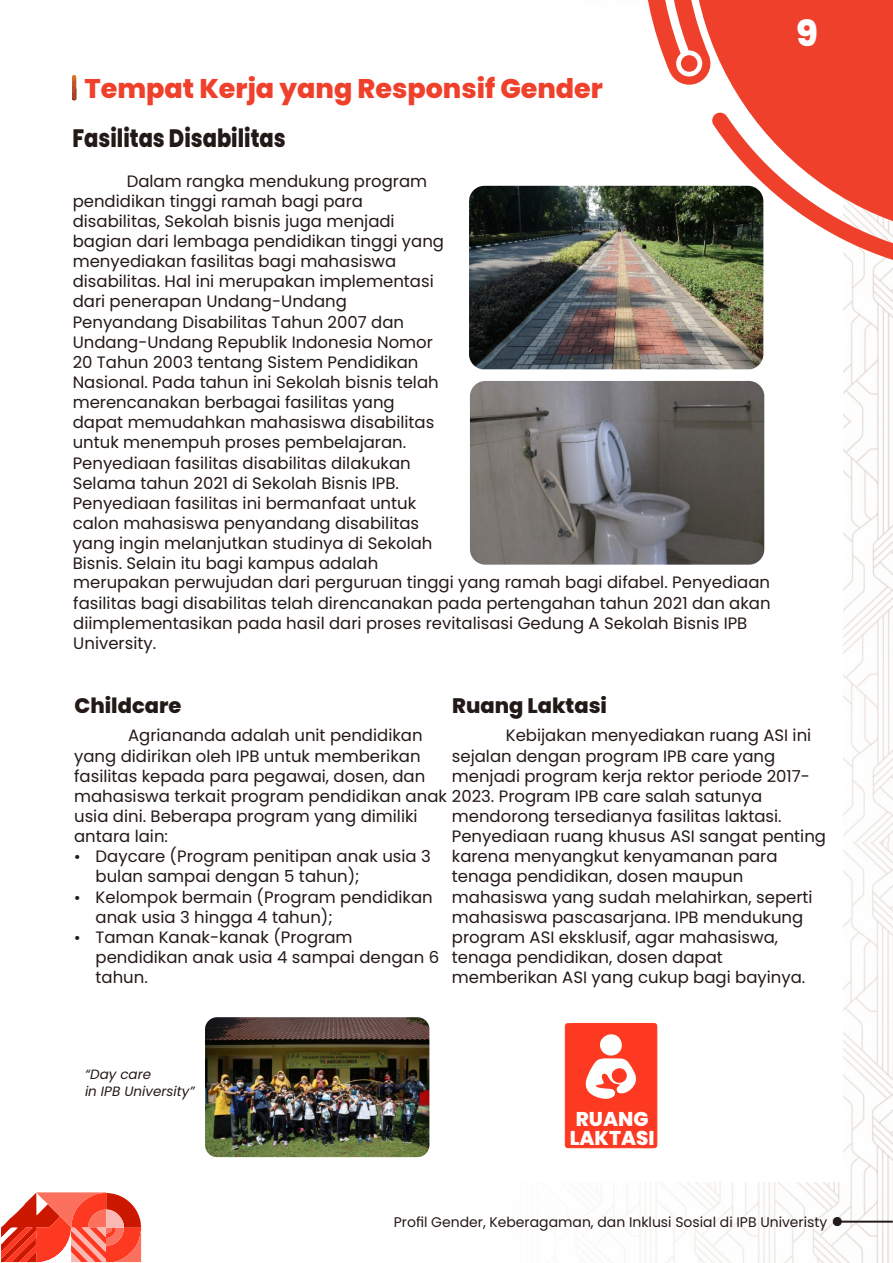
<style>
.page{position:relative;width:893px;height:1263px;background:#fff}
.page>*{position:absolute;margin:0;border:0;box-sizing:border-box;transform-origin:0 0}
.t1{font:800 36px "Poppins";color:#fff}
.t2{font:800 27px "Poppins";color:#ef402b}
.t3{font:800 25.2px "Poppins";color:#231916;scale:.83 1}
.t4{font:800 21px "Poppins";color:#231916}
.t5{font:800 19.95px/18.6px "Poppins";color:#fff;text-align:center}
.t6{font:16.5px/20.1px "Poppins";color:#231916}
.t7{font:13.95px "Poppins";color:#231916}
.t8{font:italic 13.5px/17.1px "Poppins";color:#231916}
</style>
<div class="page">
<img style="left:608px;top:276px;width:284px;height:987px">
<div style="left:12px;top:6px;width:831px;height:1176px;background:#fff"></div>
<svg style="left:1px;top:1192px;width:140px;height:70px;background:#f16553"></svg>
<svg style="left:841px;top:1218px;width:52px;height:7px"></svg>
<div style="left:833px;top:1217px;width:9px;height:9px;background:#231916;border:1px solid #231916;border-radius:50%"></div>
<svg style="left:72px;top:75px;width:4px;height:25px"></svg>
<svg style="left:620px;top:0;width:273px;height:276px"></svg>
<svg style="left:676px;top:50px;width:26px;height:27px"></svg>
<div style="left:681px;top:55px;width:16px;height:17px;background:#ef402b;border-radius:50%"></div>
<img style="left:470px;top:381px;width:294px;height:184px;border-radius:15px">
<img style="left:469px;top:186px;width:294px;height:183px">
<svg style="left:565px;top:1022px;width:93px;height:127px;background:#fd5843"></svg>
<img style="left:205px;top:1017px;width:224px;height:140px;border-radius:12px">
<h2 class="t2" style="left:84px;top:70px;width:520px">Tempat Kerja yang Responsif Gender</h2>
<h3 class="t3" style="left:72px;top:121px;width:258px">Fasilitas Disabilitas</h3>
<p class="t6" style="left:73px;top:171px;width:373px;text-indent:54px">Dalam rangka mendukung program pendidikan tinggi ramah bagi para disabilitas, Sekolah bisnis juga menjadi bagian dari lembaga pendidikan tinggi yang menyediakan fasilitas bagi mahasiswa disabilitas. Hal ini merupakan implementasi dari penerapan Undang-Undang Penyandang Disabilitas Tahun 2007 dan Undang-Undang Republik Indonesia Nomor 20 Tahun 2003 tentang Sistem Pendidikan Nasional. Pada tahun ini Sekolah bisnis telah merencanakan berbagai fasilitas yang dapat memudahkan mahasiswa disabilitas untuk menempuh proses pembelajaran.<br>Penyediaan fasilitas disabilitas dilakukan Selama tahun 2021 di Sekolah Bisnis IPB.<br>Penyediaan fasilitas ini bermanfaat untuk calon mahasiswa penyandang disabilitas yang ingin melanjutkan studinya di Sekolah Bisnis. Selain itu bagi kampus adalah</p>
<p class="t6" style="left:73px;top:572px;width:699px">merupakan perwujudan dari perguruan tinggi yang ramah bagi difabel. Penyediaan fasilitas bagi disabilitas telah direncanakan pada pertengahan tahun 2021 dan akan diimplementasikan pada hasil dari proses revitalisasi Gedung A Sekolah Bisnis IPB University.</p>
<p class="t4" style="left:74px;top:690px;width:108px">Childcare</p>
<p class="t4" style="left:452px;top:690px;width:156px">Ruang Laktasi</p>
<h1 class="t1" style="left:796px;top:8px;width:23px">9</h1>
<p class="t6" style="left:128px;top:725px;width:296px">Agriananda adalah unit pendidikan</p>
<p class="t6" style="left:74px;top:746px;width:348px">yang didirikan oleh IPB untuk memberikan</p>
<p class="t6" style="left:74px;top:766px;width:353px">fasilitas kepada para pegawai, dosen, dan</p>
<p class="t6" style="left:74px;top:786px;width:690px">mahasiswa terkait program pendidikan anak 2023. Program IPB care salah satunya</p>
<p class="t6" style="left:74px;top:806px;width:345px">usia dini. Beberapa program yang dimiliki</p>
<p class="t6" style="left:74px;top:826px;width:95px">antara lain:</p>
<p class="t6" style="left:96px;top:846px;width:337px">Daycare (Program penitipan anak usia 3</p>
<p class="t6" style="left:96px;top:866px;width:266px">bulan sampai dengan 5 tahun);</p>
<p class="t6" style="left:96px;top:887px;width:339px">Kelompok bermain (Program pendidikan</p>
<p class="t6" style="left:96px;top:907px;width:239px">anak usia 3 hingga 4 tahun);</p>
<p class="t6" style="left:96px;top:927px;width:259px">Taman Kanak-kanak (Program</p>
<p class="t6" style="left:96px;top:947px;width:345px">pendidikan anak usia 4 sampai dengan 6</p>
<p class="t6" style="left:96px;top:967px;width:54px">tahun.</p>
<p class="t6" style="left:452px;top:725px;width:361px;text-indent:54px">Kebijakan menyediakan ruang ASI ini sejalan dengan program IPB care yang menjadi program kerja rektor periode 2017-</p>
<p class="t6" style="left:452px;top:806px;width:376px">mendorong tersedianya fasilitas laktasi.<br>Penyediaan ruang khusus ASI sangat penting karena menyangkut kenyamanan para tenaga pendidikan, dosen maupun mahasiswa yang sudah melahirkan, seperti mahasiswa pascasarjana. IPB mendukung program ASI eksklusif, agar mahasiswa, tenaga pendidikan, dosen dapat memberikan ASI yang cukup bagi bayinya.</p>
<p class="t8" style="left:85px;top:1066px;width:111px">“Day care<br>in IPB University”</p>
<p class="t5" style="left:570px;top:1110px;width:86px">RUANG<br>LAKTASI</p>
<p class="t7" style="left:394px;top:1212px;width:435px">Profil Gender, Keberagaman, dan Inklusi Sosial di IPB Univeristy</p>
</div>
